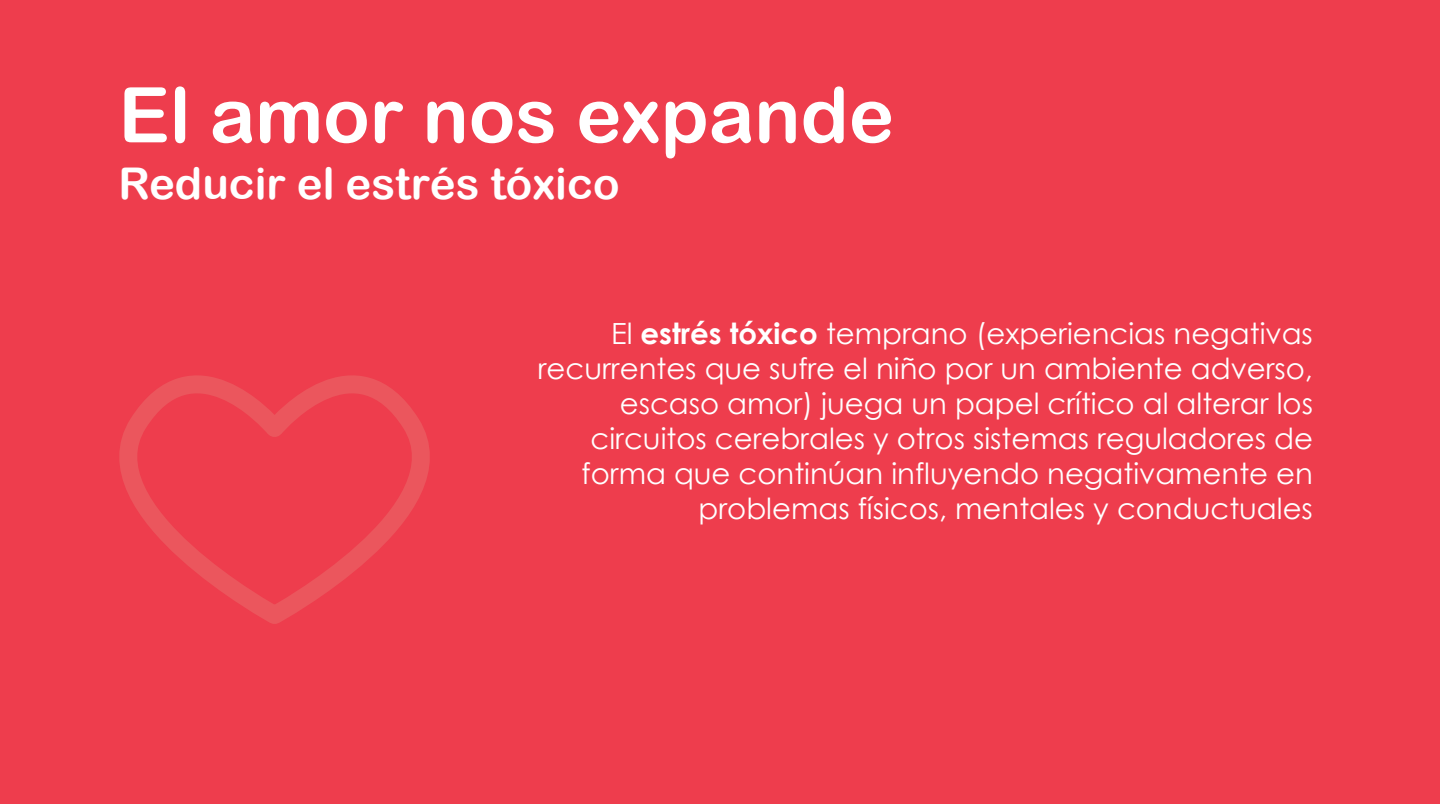
<style>
.page{position:relative;width:1440px;height:804px;background:#ee3d4d}
.page>*{position:absolute;margin:0;border:0;box-sizing:border-box;transform-origin:0 0}
.t1{font:76.8px "Arial Rounded MT Bold";color:#fff}
.t2{font:43.8px "Arial Rounded MT Bold";color:#fff}
.t3{font:29.2px/35px "Century Gothic";color:#fff;text-align:right}
.s1{font-weight:700}
</style>
<div class="page">
<svg style="left:119px;top:375px;width:311px;height:249px"></svg>
<h1 class="t1" style="left:118px;top:70px;width:777px">El amor nos expande</h1>
<h2 class="t2" style="left:119px;top:158px;width:502px">Reducir el estrés tóxico</h2>
<p class="t3" style="left:538px;top:316px;width:777px">El <span class="s1">estrés tóxico</span> temprano (experiencias negativas recurrentes que sufre el niño por un ambiente adverso, escaso amor) juega un papel crítico al alterar los circuitos cerebrales y otros sistemas reguladores de forma que continúan influyendo negativamente en problemas físicos, mentales y conductuales</p>
</div>
